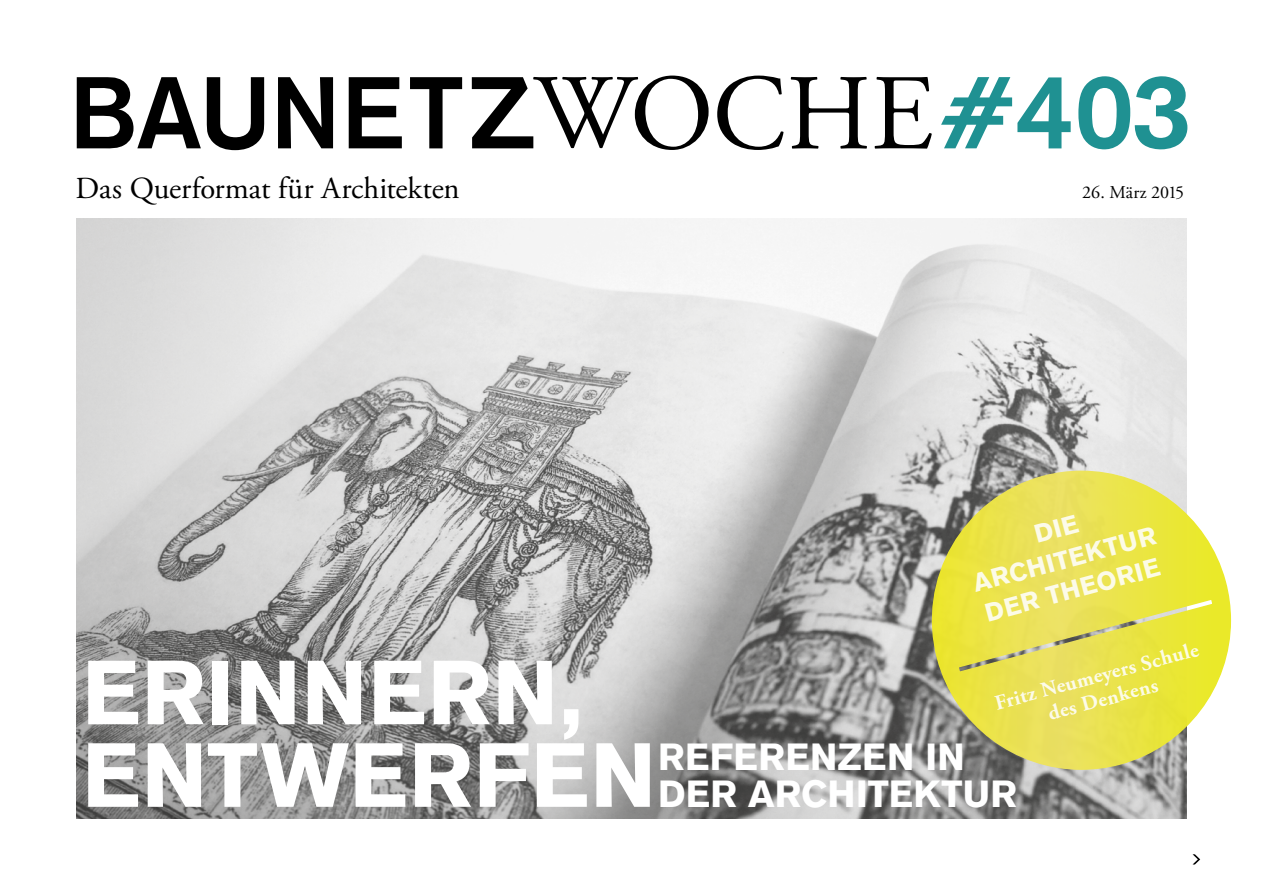
<style>
.page{position:relative;width:1263px;height:893px;background:#fff}
.page>*{position:absolute;margin:0;border:0;box-sizing:border-box;transform-origin:0 0}
.t1{font:500 105.15px "Akzidenz Grotesk BQ";color:#1f9192}
.t2{font:700 90px/82.5px "Akzidenz Grotesk BQ";letter-spacing:.01em;color:#fff}
.t3{font:700 37.5px/36.8px "Akzidenz Grotesk BQ";letter-spacing:.01em;color:#fff}
.t4{font:30.6px "Adobe Garamond Pro";letter-spacing:-.005em;color:#000}
.t5{font:700 25.5px/31.5px "Akzidenz Grotesk BQ";color:#fff;text-align:center}
.t6{font:700 21px/24px "Adobe Garamond Pro";color:#fff;text-align:center}
.t7{font:18px "Adobe Garamond Pro";color:#000}
</style>
<div class="page">
<img style="left:77px;top:219px;width:1109px;height:600px">
<svg style="left:930px;top:470px;width:302px;height:301px;background:#dfd963"></svg>
<svg style="left:77px;top:76px;width:855px;height:74px"></svg>
<svg style="left:941px;top:77px;width:71px;height:71px"></svg>
<svg style="left:1192px;top:854px;width:8px;height:10px"></svg>
<h3 class="t4" style="left:75px;top:170px;width:386px">Das Querformat für Architekten</h3>
<h1 class="t1" style="left:1016px;top:47px;width:177px">403</h1>
<p class="t7" style="left:1082px;top:181px;width:103px">26. März 2015</p>
<h2 class="t2" style="left:82px;top:652px;width:575px">ERINNERN,<br>ENTWERFEN</h2>
<p class="t5" style="left:961px;top:538px;width:190px;rotate:-15deg">DIE<br>ARCHITEKTUR<br>DER THEORIE</p>
<p class="t6" style="left:992px;top:692px;width:211px;rotate:-15deg">Fritz Neumeyers Schule des Denkens</p>
<h3 class="t3" style="left:658px;top:738px;width:360px">REFERENZEN IN<br>DER ARCHITEKTUR</h3>
</div>
